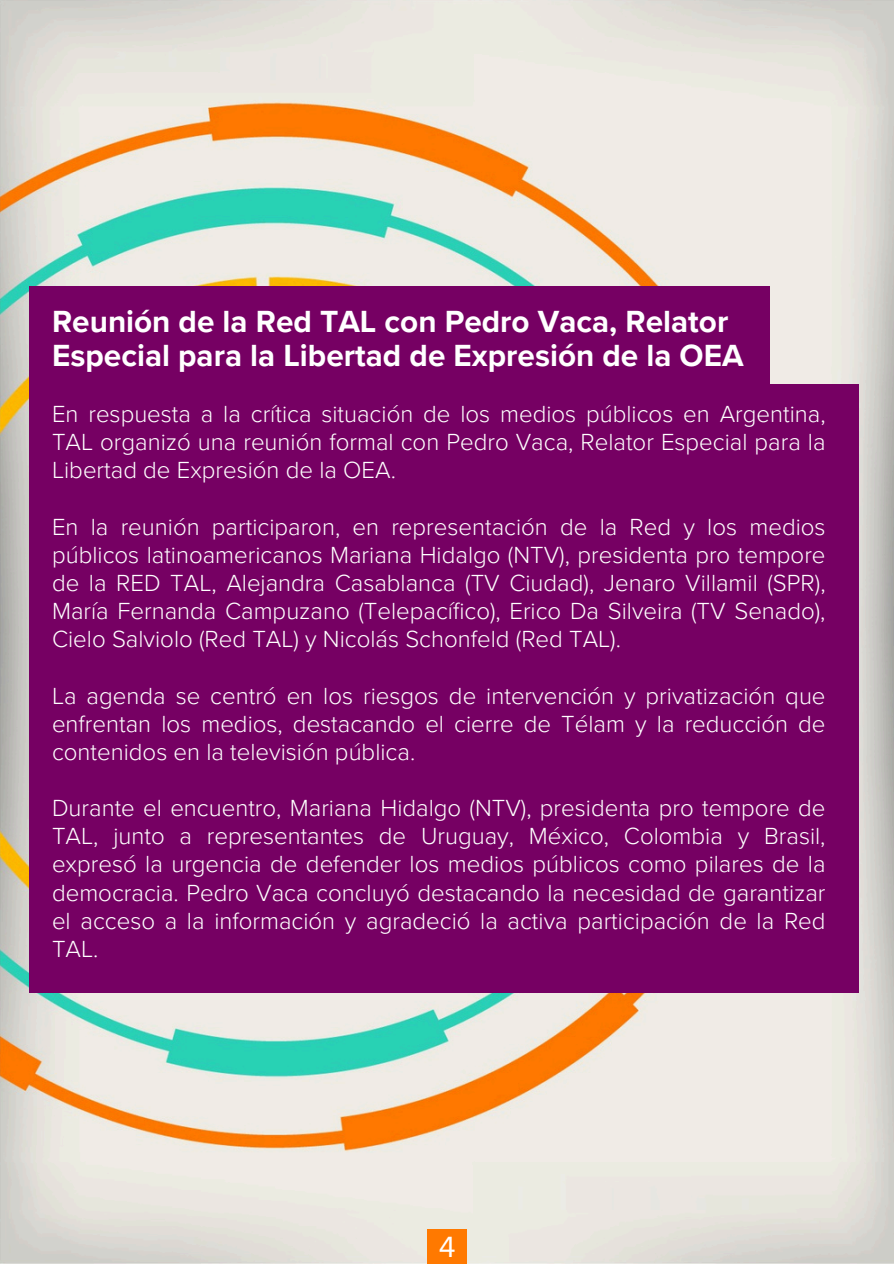
<style>
.page{position:relative;width:894px;height:1264px;background:#fff}
.page>*{position:absolute;margin:0;border:0;box-sizing:border-box;transform-origin:0 0}
.t1{font:700 31.5px/33.8px "Proxima Nova";color:#fff}
.t2{font:30.15px "Proxima Nova";color:#fff}
.t3{font:300 24px/28.2px "Proxima Nova";color:#fff;text-align:justify}
</style>
<div class="page">
<img style="left:0;top:0;width:893px;height:1263px">
<div style="left:427px;top:1228px;width:39px;height:35px;background:#ff7900"></div>
<div style="left:29px;top:286px;width:740px;height:107px;background:#760063"></div>
<div style="left:29px;top:384px;width:829px;height:608px;background:#760063"></div>
<p class="t1" style="left:52px;top:305px;width:693px">Reunión de la Red TAL con Pedro Vaca, Relator<br>Especial para la Libertad de Expresión de la OEA</p>
<h1 class="t3" style="left:52px;top:400px;width:774px">En respuesta a la crítica situación de los medios públicos en Argentina, TAL organizó una reunión formal con Pedro Vaca, Relator Especial para la Libertad de Expresión de la OEA.</h1>
<p class="t3" style="left:52px;top:513px;width:774px">En la reunión participaron, en representación de la Red y los medios públicos latinoamericanos Mariana Hidalgo (NTV), presidenta pro tempore de la RED TAL, Alejandra Casablanca (TV Ciudad), Jenaro Villamil (SPR), María Fernanda Campuzano (Telepacífico), Erico Da Silveira (TV Senado), Cielo Salviolo (Red TAL) y Nicolás Schonfeld (Red TAL).</p>
<p class="t3" style="left:52px;top:682px;width:774px">La agenda se centró en los riesgos de intervención y privatización que enfrentan los medios, destacando el cierre de Télam y la reducción de contenidos en la televisión pública.</p>
<p class="t3" style="left:52px;top:794px;width:774px">Durante el encuentro, Mariana Hidalgo (NTV), presidenta pro tempore de TAL, junto a representantes de Uruguay, México, Colombia y Brasil, expresó la urgencia de defender los medios públicos como pilares de la democracia. Pedro Vaca concluyó destacando la necesidad de garantizar el acceso a la información y agradeció la activa participación de la Red TAL.</p>
<p class="t2" style="left:438px;top:1229px;width:18px">4</p>
</div>
